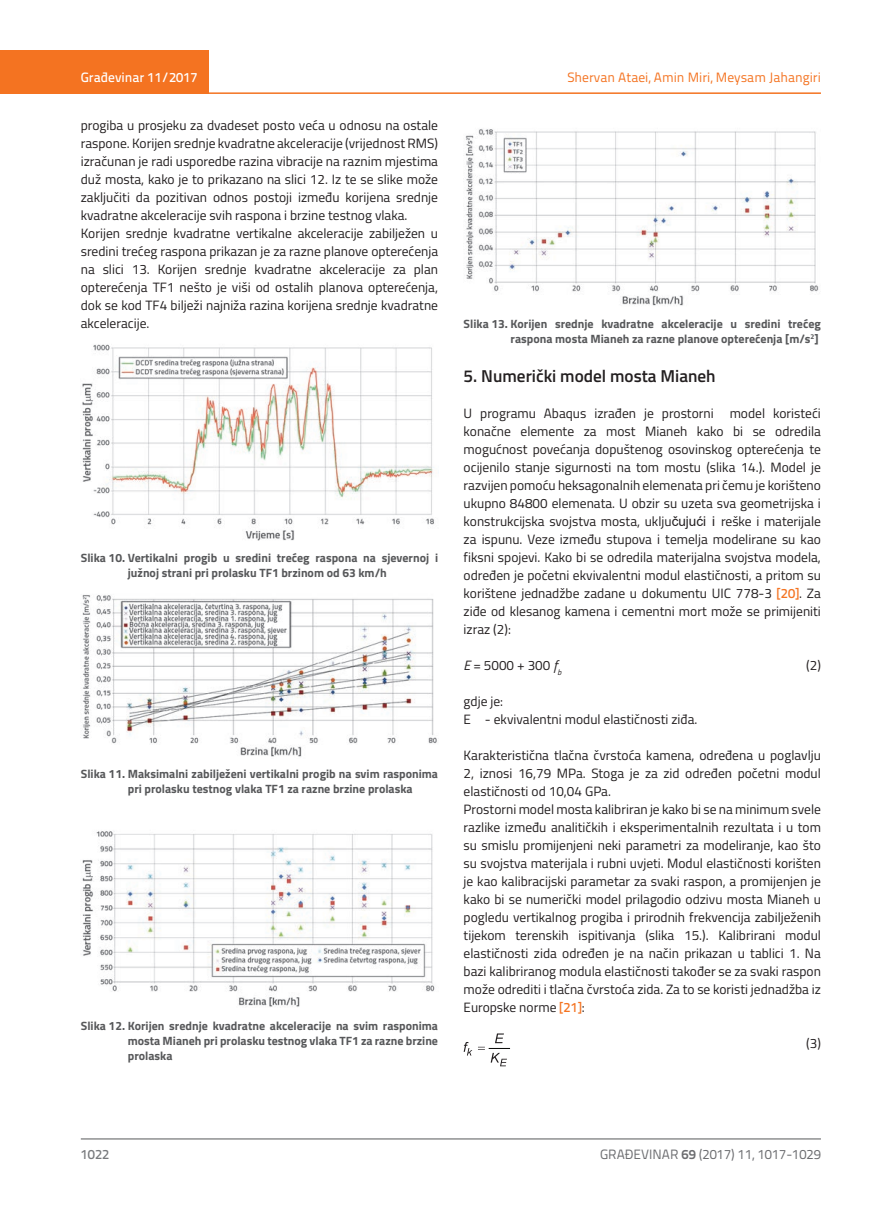
<style>
.page{position:relative;width:872px;height:1212px;background:#fff}
.page>*{position:absolute;margin:0;border:0;box-sizing:border-box;transform-origin:0 0}
.t1{font:600 17.25px "Titillium";color:#231f20}
.t2{font:13.5px/18px "Titillium";color:#231f20}
.t3{font:13.5px "Titillium Text 22 L";color:#f47321}
.t4{font:13.5px "Titillium Text 22 L";color:#6c6d70}
.t5{font:500 13.5px "Titillium Text 22 L";color:#fff}
.t6{font:500 13.5px "Titillium Text 22 L";color:#787a7d}
.t7{font:700 12px/15px "Titillium";color:#57585a;text-align:center}
.s1{font-family:"Arial"}
.s2{font-family:"Titillium Text 22 L";font-weight:500;color:#f47321}
.s3{font-style:italic}
.s4{font-weight:700}
</style>
<div class="page">
<div style="left:0;top:50px;width:208px;height:44px;background:#f47321"></div>
<hr style="left:0;top:92px;width:821px;height:2px;background:#f47321">
<hr style="left:81px;top:1139px;width:740px;height:1px;background:#57585a">
<svg style="left:463px;top:1042px;width:9px;height:13px"></svg>
<svg style="left:478px;top:1033px;width:31px;height:33px"></svg>
<img style="left:82px;top:344px;width:352px;height:197px">
<img style="left:82px;top:831px;width:353px;height:176px">
<img style="left:82px;top:595px;width:355px;height:162px">
<img style="left:465px;top:129px;width:354px;height:177px">
<p class="t5" style="left:81px;top:67px;width:118px">Građevinar 11/2017</p>
<p class="t2" style="left:81px;top:115px;width:359px">progiba u prosjeku za dvadeset posto veća u odnosu na ostale raspone. Korijen srednje kvadratne akceleracije (vrijednost RMS) izračunan je radi usporedbe razina vibracije na raznim mjestima duž mosta, kako je to prikazano na slici 12. Iz te se slike može zaključiti da pozitivan odnos postoji između korijena srednje kvadratne akceleracije svih raspona i brzine testnog vlaka.<br>Korijen srednje kvadratne vertikalne akceleracije zabilježen u sredini trećeg raspona prikazan je za razne planove opterećenja na slici 13. Korijen srednje kvadratne akceleracije za plan opterećenja TF1 nešto je viši od ostalih planova opterećenja, dok se kod TF4 bilježi najniža razina korijena srednje kvadratne akceleracije.</p>
<p class="t7" style="left:81px;top:550px;width:359px">Slika 10. Vertikalni progib u sredini trećeg raspona na sjevernoj i južnoj strani pri prolasku TF1 brzinom od 63 km/h</p>
<p class="t7" style="left:128px;top:766px;width:312px;text-align:left;text-indent:-47px">Slika 11. Maksimalni zabilježeni vertikalni progib na svim rasponima pri prolasku testnog vlaka TF1 za razne brzine prolaska</p>
<p class="t7" style="left:128px;top:1018px;width:312px;text-align:justify;text-indent:-47px">Slika 12. Korijen srednje kvadratne akceleracije na svim rasponima mosta Mianeh pri prolasku testnog vlaka TF1 za razne brzine prolaska</p>
<p class="t3" style="left:567px;top:68px;width:255px">Shervan Ataei, Amin Miri, Meysam Jahangiri</p>
<p class="t7" style="left:463px;top:315px;width:359px;text-align:right">Slika 13. Korijen srednje kvadratne akceleracije u sredini trećeg raspona mosta Mianeh za razne planove opterećenja [m/s<sup>2</sup>]</p>
<p class="t1" style="left:463px;top:363px;width:253px">5. Numerički model mosta Mianeh</p>
<p class="t2" style="left:463px;top:403px;width:359px;text-align:justify">U programu Abaqus izrađen je prostorni model koristeći konačne elemente za most Mianeh kako bi se odredila mogućnost povećanja dopuštenog osovinskog opterećenja te ocijenilo stanje sigurnosti na tom mostu (slika 14.). Model je razvijen pomoću heksagonalnih elemenata pri čemu je korišteno ukupno 84800 elemenata. U obzir su uzeta sva geometrijska i konstrukcijska svojstva mosta, uklju<span class="s1">čujući i</span> reške i materijale za ispunu. Veze između stupova i temelja modelirane su kao fiksni spojevi. Kako bi se odredila materijalna svojstva modela, određen je početni ekvivalentni modul elastičnosti, a pritom su korištene jednadžbe zadane u dokumentu UIC 778-3 <span class="s2">[20]</span>. Za ziđe od klesanog kamena i cementni mort može se primijeniti izraz (2):</p>
<p class="t2" style="left:463px;top:655px;width:99px"><span class="s3">E</span> = 5000 + 300 <span class="s3">f</span><sub>b</sub></p>
<p class="t2" style="left:806px;top:656px;width:16px">(2)</p>
<p class="t2" style="left:463px;top:692px;width:235px">gdje je:<br>E - ekvivalentni modul elastičnosti ziđa.</p>
<p class="t2" style="left:463px;top:746px;width:359px">Karakteristična tlačna čvrstoća kamena, određena u poglavlju 2, iznosi 16,79 MPa. Stoga je za zid određen početni modul elastičnosti od 10,04 GPa.<br>Prostorni model mosta kalibriran je kako bi se na minimum svele razlike između analitičkih i eksperimentalnih rezultata i u tom su smislu promijenjeni neki parametri za modeliranje, kao što su svojstva materijala i rubni uvjeti. Modul elastičnosti korišten je kao kalibracijski parametar za svaki raspon, a promijenjen je kako bi se numerički model prilagodio odzivu mosta Mianeh u pogledu vertikalnog progiba i prirodnih frekvencija zabilježenih tijekom terenskih ispitivanja (slika 15.). Kalibrirani modul elastičnosti zida određen je na način prikazan u tablici 1. Na bazi kalibriranog modula elastičnosti također se za svaki raspon može odrediti i tlačna čvrstoća zida. Za to se koristi jednadžba iz Europske norme <span class="s2">[21]</span>:</p>
<p class="t2" style="left:806px;top:1034px;width:16px">(3)</p>
<p class="t6" style="left:81px;top:1144px;width:30px">1022</p>
<p class="t4" style="left:600px;top:1144px;width:222px">GRAĐEVINAR <span class="s4">69</span> (2017) 11, 1017-1029</p>
</div>
